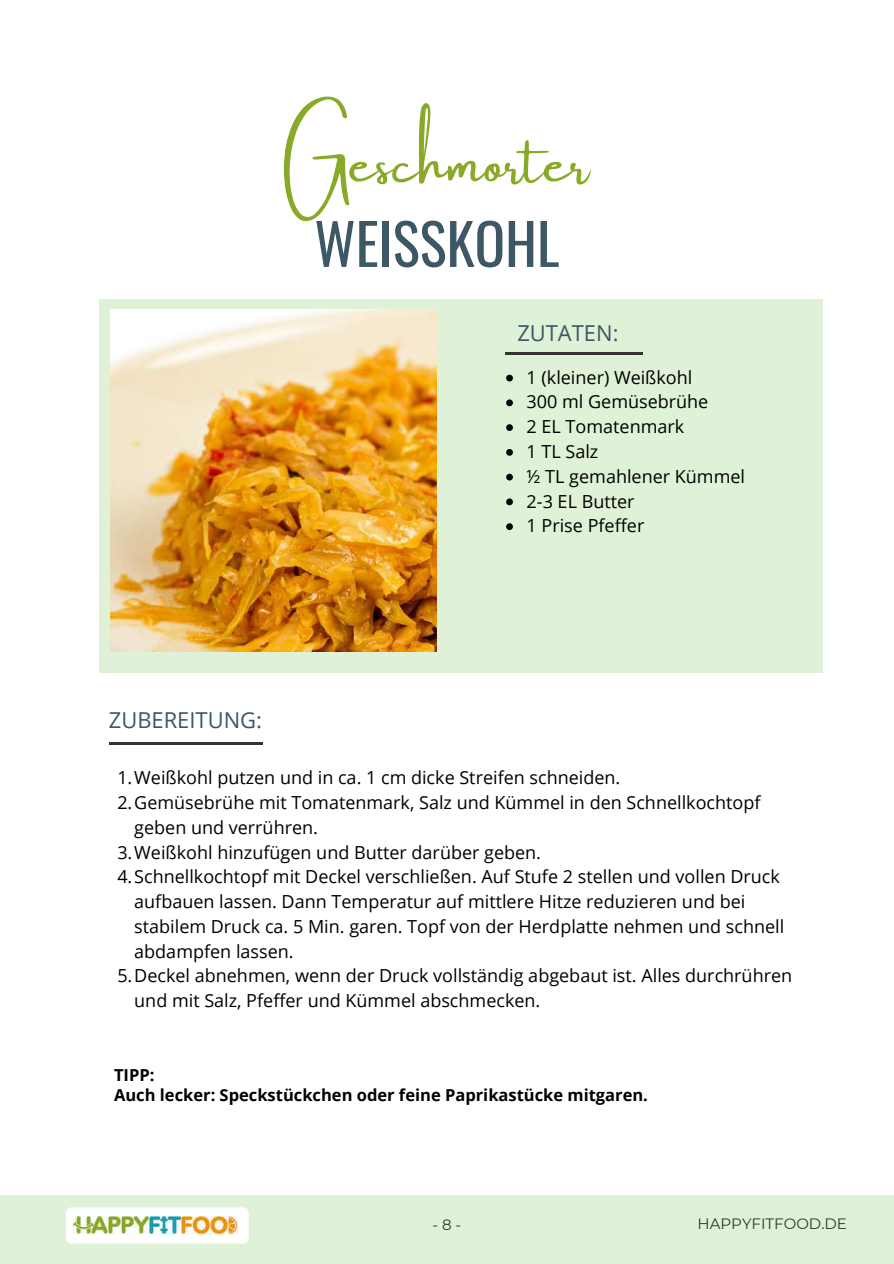
<style>
.page{position:relative;width:894px;height:1264px;background:#fff}
.page>*{position:absolute;margin:0;border:0;box-sizing:border-box;transform-origin:0 0}
.t1{font:58.35px "Amsterdam One";color:#89aa28}
.t2{font:56.7px "Oswald";color:#3d5764}
.t3{font:21.9px "Open Sans";color:#3d5764}
.t4{font:18px/24.8px "Open Sans";color:#000}
.t5{font:700 16.5px/20.2px "Open Sans";color:#000}
.t6{font:15px "Montserrat";color:#343432}
</style>
<div class="page">
<div style="left:99px;top:299px;width:723px;height:374px;background:#dff1d7"></div>
<img style="left:110px;top:309px;width:326px;height:342px">
<svg style="left:506px;top:375px;width:6px;height:6px"></svg>
<svg style="left:506px;top:399px;width:6px;height:7px"></svg>
<svg style="left:506px;top:424px;width:6px;height:7px"></svg>
<svg style="left:506px;top:449px;width:6px;height:7px"></svg>
<svg style="left:506px;top:474px;width:6px;height:6px"></svg>
<svg style="left:506px;top:498px;width:6px;height:7px"></svg>
<svg style="left:506px;top:523px;width:6px;height:7px"></svg>
<hr style="left:109px;top:743px;width:153px;height:1px;background:#343432">
<hr style="left:505px;top:353px;width:137px;height:1px;background:#343432">
<div style="left:0;top:1195px;width:893px;height:68px;background:#dff1d7"></div>
<div style="left:66px;top:1207px;width:183px;height:36px;background:#fff;border-radius:6px"></div>
<img style="left:72px;top:1216px;width:166px;height:18px">
<h1 class="t1" style="left:284px;top:130px;width:306px">Geschmorter</h1>
<h2 class="t2" style="left:314px;top:199px;width:246px">WEISSKOHL</h2>
<p class="t3" style="left:517px;top:318px;width:103px">ZUTATEN:</p>
<p class="t3" style="left:109px;top:704px;width:154px">ZUBEREITUNG:</p>
<p class="t4" style="left:526px;top:364px;width:220px">1 (kleiner) Weißkohl<br>300 ml Gemüsebrühe<br>2 EL Tomatenmark<br>1 TL Salz<br>½ TL gemahlener Kümmel<br>2-3 EL Butter<br>1 Prise Pfeffer</p>
<p class="t4" style="left:117px;top:765px;width:504px">1.Weißkohl putzen und in ca. 1 cm dicke Streifen schneiden.</p>
<p class="t4" style="left:117px;top:789px;width:644px">2.Gemüsebrühe mit Tomatenmark, Salz und Kümmel in den Schnellkochtopf</p>
<p class="t4" style="left:134px;top:814px;width:185px">geben und verrühren.</p>
<p class="t4" style="left:117px;top:839px;width:425px">3.Weißkohl hinzufügen und Butter darüber geben.</p>
<p class="t4" style="left:117px;top:864px;width:663px">4.Schnellkochtopf mit Deckel verschließen. Auf Stufe 2 stellen und vollen Druck</p>
<p class="t4" style="left:134px;top:888px;width:612px">aufbauen lassen. Dann Temperatur auf mittlere Hitze reduzieren und bei</p>
<p class="t4" style="left:134px;top:913px;width:651px">stabilem Druck ca. 5 Min. garen. Topf von der Herdplatte nehmen und schnell</p>
<p class="t4" style="left:134px;top:938px;width:161px">abdampfen lassen.</p>
<p class="t4" style="left:117px;top:963px;width:676px">5.Deckel abnehmen, wenn der Druck vollständig abgebaut ist. Alles durchrühren</p>
<p class="t4" style="left:134px;top:987px;width:407px">und mit Salz, Pfeffer und Kümmel abschmecken.</p>
<p class="t5" style="left:114px;top:1064px;width:535px">TIPP:<br>Auch lecker: Speckstückchen oder feine Paprikastücke mitgaren.</p>
<p class="t6" style="left:432px;top:1215px;width:30px">-8-</p>
<p class="t6" style="left:697px;top:1214px;width:151px">HAPPYFITFOOD.DE</p>
</div>
